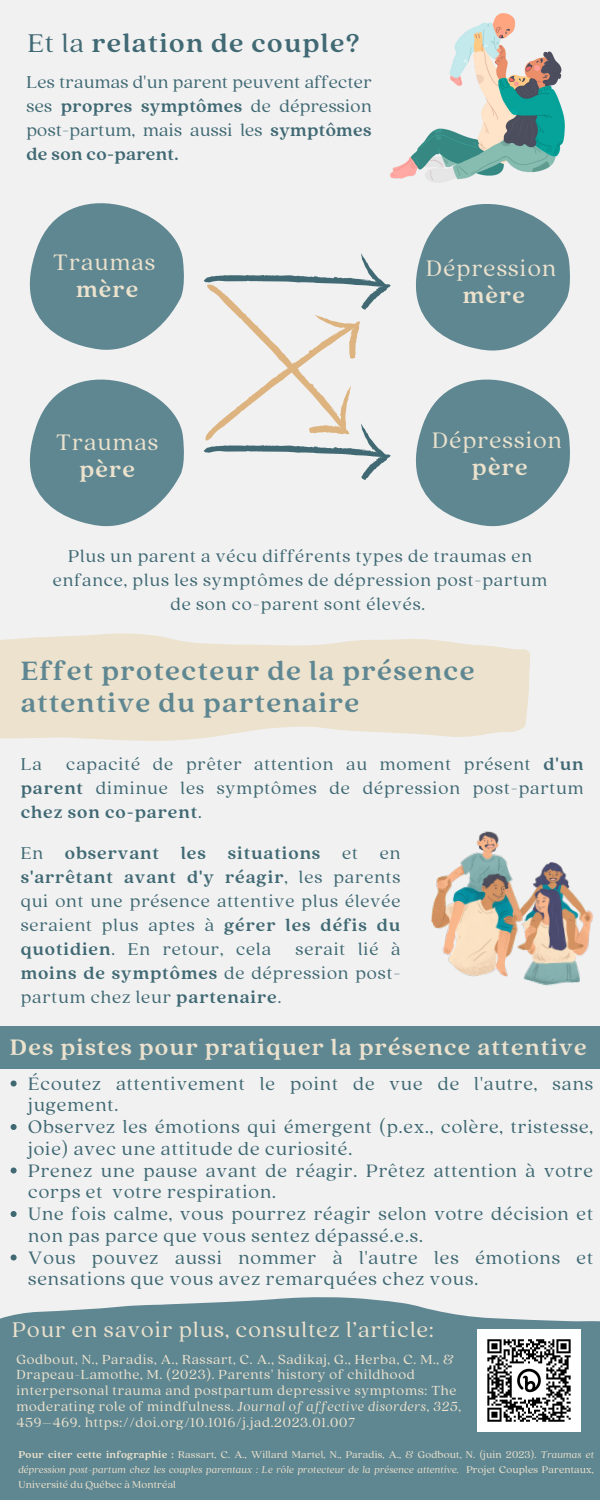
<style>
.page{position:relative;width:600px;height:1500px;background:#f1f1f1}
.page>*{position:absolute;margin:0;border:0;box-sizing:border-box;transform-origin:0 0}
.t1{font:700 29.5px/32.2px "Quincy CF";letter-spacing:.05em;color:#5f8792}
.t2{font:700 28.5px "Quincy CF";letter-spacing:.05em;color:#406974}
.t3{font:700 24.9px "Quincy CF";letter-spacing:.05em;color:#ece2cd}
.t4{font:24.9px "Quincy CF";letter-spacing:.05em;color:#ece2cd}
.t5{font:23.6px "Quincy CF";letter-spacing:.05em;color:#ece2cd}
.t6{font:20px/21.8px "Quincy CF";letter-spacing:.05em;color:#406974}
.t7{font:19px/24px "Quincy CF";letter-spacing:.05em;color:#406974;text-align:justify}
.t8{font:14.6px/15.8px "Quincy CF";letter-spacing:.05em;color:#ece2cd}
.t9{font:11px/15px "Quincy CF";letter-spacing:.02em;color:#ece2cd;text-align:justify}
.s1{font-weight:400}
.s2{font-weight:700}
.s3{font-style:italic}
</style>
<div class="page">
<div style="left:0;top:1297px;width:600px;height:203px;background:#5f8792"></div>
<img style="left:478px;top:1329px;width:103px;height:103px">
<img style="left:417px;top:13px;width:148px;height:137px">
<svg style="left:29px;top:203px;width:155px;height:123px;fill:#5f8792"></svg>
<svg style="left:390px;top:150px;width:180px;height:176px;fill:#5f8892"></svg>
<svg style="left:415px;top:326px;width:155px;height:201px;fill:#5f8792"></svg>
<svg style="left:29px;top:326px;width:155px;height:201px;fill:#5f8792"></svg>
<svg style="left:203px;top:253px;width:188px;height:227px"></svg>
<img style="left:431px;top:831px;width:163px;height:155px">
<svg style="left:0;top:633px;width:530px;height:108px;fill:#ece2cd"></svg>
<div style="left:0;top:1026px;width:600px;height:42px;background:#5f8792"></div>
<svg style="left:11px;top:1081px;width:6px;height:6px"></svg>
<svg style="left:11px;top:1124px;width:6px;height:6px"></svg>
<svg style="left:11px;top:1168px;width:6px;height:6px"></svg>
<svg style="left:11px;top:1211px;width:6px;height:6px"></svg>
<svg style="left:11px;top:1255px;width:6px;height:6px"></svg>
<p class="t2" style="left:28px;top:24px;width:334px"><span class="s1">Et la</span> relation de couple?</p>
<p class="t7" style="left:26px;top:69px;width:347px">Les traumas d'un parent peuvent affecter ses <span class="s2">propres symptômes</span> de dépression post-partum, mais aussi les <span class="s2">symptômes de son co-parent.</span></p>
<p class="t4" style="left:53px;top:246px;width:104px">Traumas</p>
<p class="t3" style="left:76px;top:273px;width:64px">mère</p>
<p class="t4" style="left:56px;top:426px;width:104px">Traumas</p>
<p class="t3" style="left:79px;top:453px;width:57px">père</p>
<p class="t4" style="left:426px;top:251px;width:131px">Dépression</p>
<p class="t3" style="left:463px;top:278px;width:64px">mère</p>
<p class="t4" style="left:432px;top:424px;width:131px">Dépression</p>
<p class="t3" style="left:472px;top:451px;width:57px">père</p>
<p class="t7" style="left:53px;top:543px;width:496px;text-align:center">Plus un parent a vécu différents types de traumas en enfance, plus les symptômes de dépression post-partum de son co-parent sont élevés.</p>
<p class="t1" style="left:21px;top:653px;width:455px">Effet protecteur de la présence attentive du partenaire</p>
<p class="t7" style="left:21px;top:751px;width:564px;text-indent:46px">capacité de prêter attention au moment présent <span class="s2">d'un parent</span> diminue les symptômes de dépression post-partum <span class="s2">chez son co-parent</span>.</p>
<p class="t7" style="left:21px;top:751px;width:22px">La</p>
<p class="t7" style="left:21px;top:840px;width:381px">En <span class="s2">observant les situations</span> et en <span class="s2">s'arrêtant avant d'y réagir</span>, les parents qui ont une présence attentive plus élevée seraient plus aptes à <span class="s2">gérer les défis du quotidien</span>. En retour, cela</p>
<p class="t7" style="left:21px;top:936px;width:381px;text-indent:275px">serait lié à <span class="s2">moins de symptômes</span> de dépression post&shy;partum chez leur <span class="s2">partenaire</span>.</p>
<p class="t3" style="left:10px;top:1031px;width:578px">Des pistes pour pratiquer la présence attentive</p>
<p class="t6" style="left:28px;top:1071px;width:566px">Écoutez attentivement le point de vue de l'autre, sans jugement.</p>
<p class="t6" style="left:28px;top:1115px;width:566px">Observez les émotions qui émergent (p.ex., colère, tristesse, joie) avec une attitude de curiosité.</p>
<p class="t6" style="left:28px;top:1158px;width:566px">Prenez une pause avant de réagir. Prêtez attention à votre corps et votre respiration.</p>
<p class="t6" style="left:28px;top:1202px;width:566px">Une fois calme, vous pourrez réagir selon votre décision et non pas parce que vous sentez dépassé.e.s.</p>
<p class="t6" style="left:28px;top:1245px;width:566px">Vous pouvez aussi nommer à l'autre les émotions et sensations que vous avez remarquées chez vous.</p>
<p class="t5" style="left:12px;top:1314px;width:423px">Pour en savoir plus, consultez l’article:</p>
<p class="t8" style="left:16px;top:1350px;width:446px">Godbout, N., Paradis, A., Rassart, C. A., Sadikaj, G., Herba, C. M., &amp; Drapeau-Lamothe, M. (2023). Parents' history of childhood interpersonal trauma and postpartum depressive symptoms: The moderating role of mindfulness. <span class="s3">Journal of affective disorders</span>, <span class="s3">325</span>, 459–469. https://doi.org/10.1016/j.jad.2023.01.007</p>
<p class="t9" style="left:18px;top:1447px;width:577px"><span class="s2">Pour citer cette infographie :</span> Rassart, C. A., Willard Martel, N., Paradis, A., &amp; Godbout, N. (juin 2023). <span class="s3">Traumas et dépression post-partum chez les couples parentaux : Le rôle protecteur de la présence attentive.</span> Projet Couples Parentaux, Université du Québec à Montréal</p>
</div>
